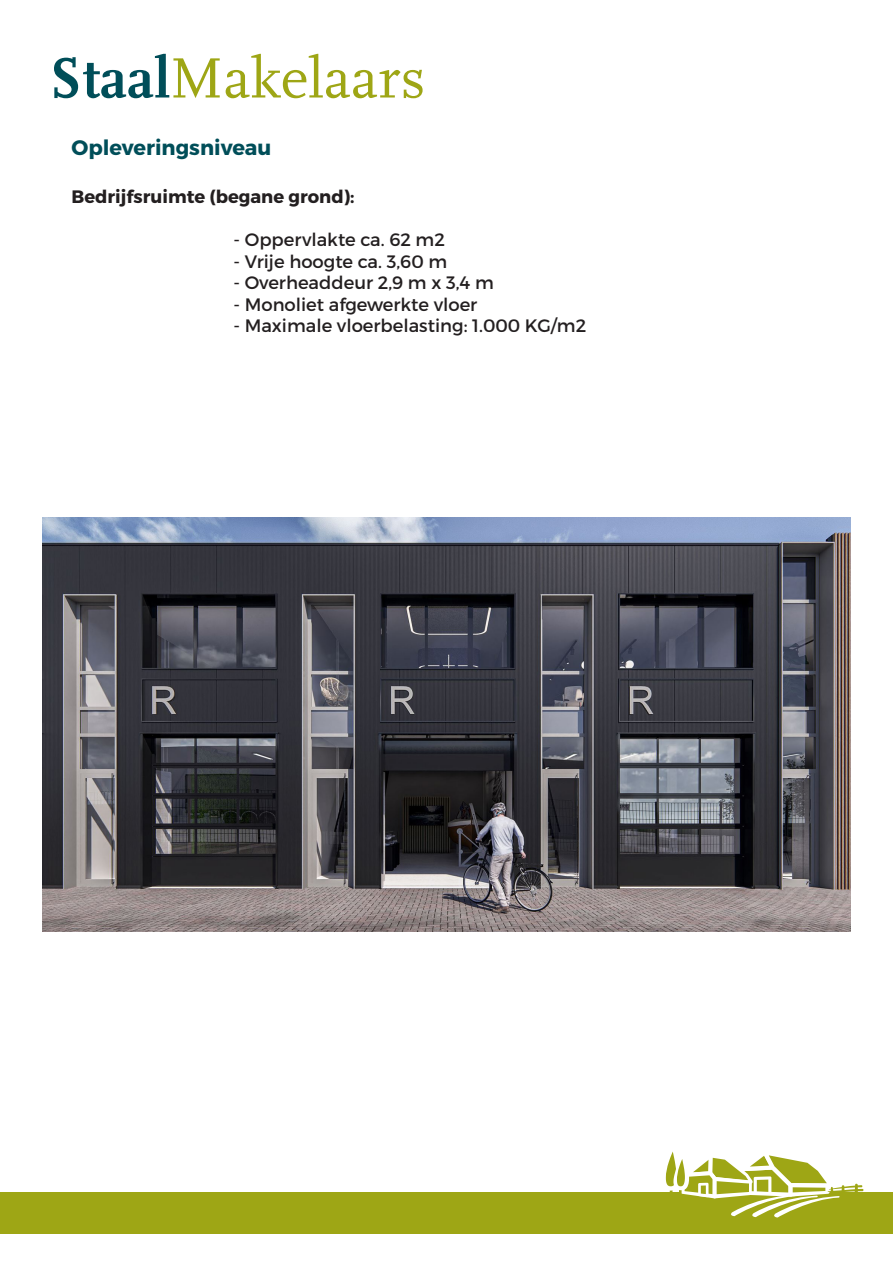
<style>
.page{position:relative;width:893px;height:1263px;background:#fff}
.page>*{position:absolute;margin:0;border:0;box-sizing:border-box;transform-origin:0 0}
.t1{font:700 21px "Montserrat";color:#004e59}
.t2{font:18px "Montserrat";color:#231f20}
.t3{font:700 18px "Montserrat";color:#231f20}
</style>
<div class="page">
<div style="left:0;top:1192px;width:893px;height:42px;background:#9ea615"></div>
<svg style="left:54px;top:54px;width:166px;height:44px"></svg>
<svg style="left:226px;top:54px;width:197px;height:44px"></svg>
<svg style="left:665px;top:1151px;width:199px;height:67px"></svg>
<img style="left:43px;top:518px;width:807px;height:413px">
<p class="t1" style="left:72px;top:134px;width:201px">Opleveringsniveau</p>
<p class="t3" style="left:72px;top:185px;width:284px">Bedrijfsruimte (begane grond):</p>
<p class="t2" style="left:234px;top:228px;width:213px">- Oppervlakte ca. 62 m2</p>
<p class="t2" style="left:234px;top:250px;width:215px">- Vrije hoogte ca. 3,60 m</p>
<p class="t2" style="left:234px;top:272px;width:262px">- Overheaddeur 2,9 m x 3,4 m</p>
<p class="t2" style="left:234px;top:293px;width:245px">- Monoliet afgewerkte vloer</p>
<p class="t2" style="left:234px;top:315px;width:354px">- Maximale vloerbelasting: 1.000 KG/m2</p>
</div>
